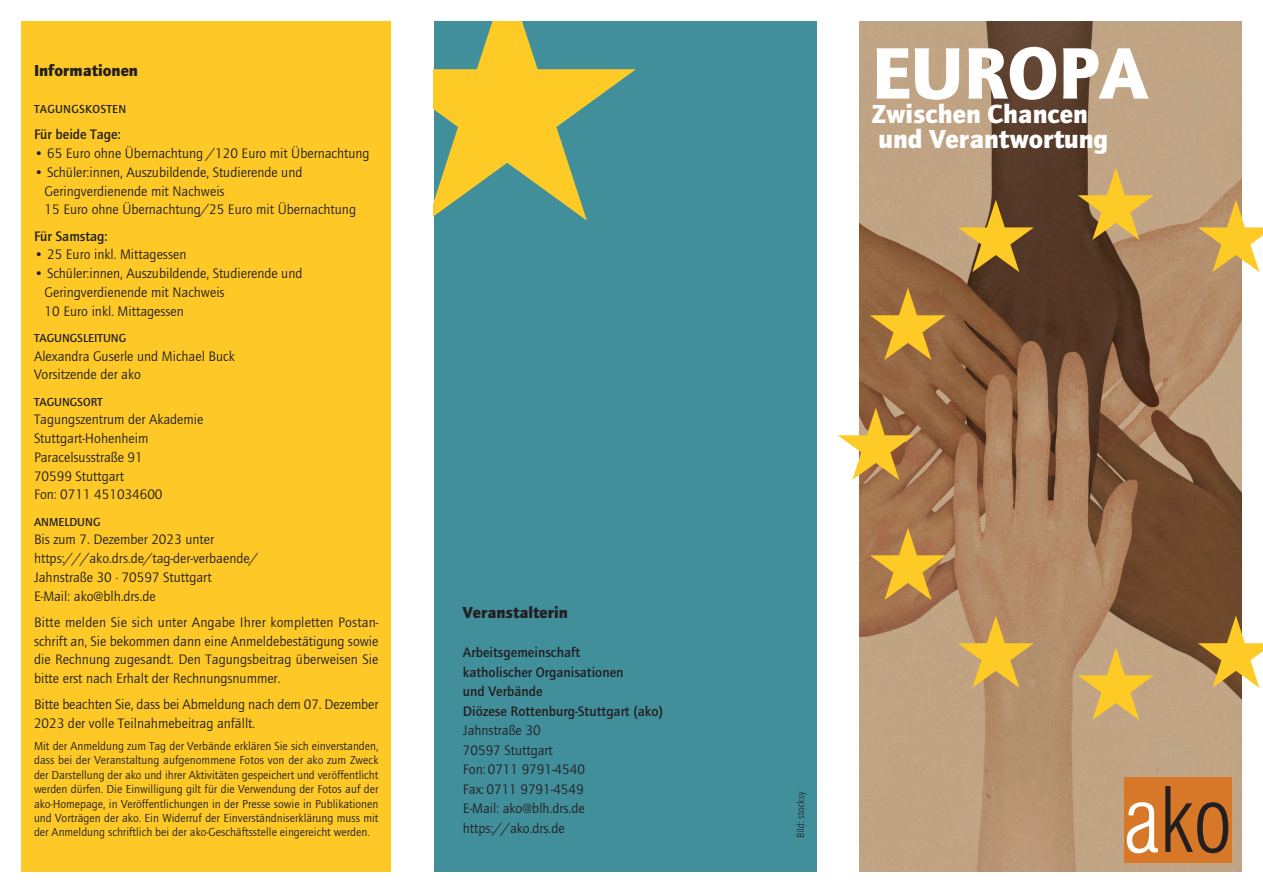
<style>
.page{position:relative;width:1263px;height:893px;background:#fff}
.page>*{position:absolute;margin:0;border:0;box-sizing:border-box;transform-origin:0 0}
.t1{font:300 condensed 88.35px "Swiss 721 BT";color:#231f20}
.t2{font:900 75.3px "Quay Itc T";color:#fff}
.t3{font:900 26.85px "Quay Itc T";color:#fff}
.t4{font:900 16.5px "Quay Itc T";color:#231f20}
.t5{font:14.25px/18.8px "Quay Itc T";color:#231f20;text-align:justify}
.t6{font:700 14.25px "Quay Itc T";color:#231f20}
.t7{font:12px/14.4px "Quay Itc T";color:#231f20;text-align:justify}
.t8{font:700 12px "Quay Itc T";color:#231f20}
.t9{font:700 12px "Quay Itc T";letter-spacing:.025em;color:#231f20}
.s1{color:#fff}
</style>
<div class="page">
<div style="left:434px;top:21px;width:382px;height:851px;background:#428f9c"></div>
<div style="left:21px;top:21px;width:370px;height:851px;background:#fec927"></div>
<svg style="left:796px;top:791px;width:10px;height:46px"></svg>
<img style="left:859px;top:21px;width:383px;height:851px">
<svg style="left:958px;top:200px;width:76px;height:72px;background:#a8843f"></svg>
<svg style="left:870px;top:288px;width:76px;height:72px;background:#b58638"></svg>
<svg style="left:838px;top:408px;width:76px;height:72px"></svg>
<svg style="left:870px;top:528px;width:76px;height:72px;background:#c18f41"></svg>
<svg style="left:958px;top:616px;width:76px;height:72px;background:#cda458"></svg>
<svg style="left:1078px;top:648px;width:76px;height:72px;background:#d4b064"></svg>
<svg style="left:1198px;top:616px;width:65px;height:72px"></svg>
<svg style="left:1198px;top:200px;width:65px;height:72px"></svg>
<svg style="left:1078px;top:168px;width:76px;height:72px;background:#c09b53"></svg>
<svg style="left:434px;top:21px;width:202px;height:200px"></svg>
<div style="left:1124px;top:778px;width:106px;height:85px;background:#d67827"></div>
<p class="t4" style="left:34px;top:62px;width:105px">Informationen</p>
<p class="t9" style="left:34px;top:105px;width:94px">TAGUNGSKOSTEN</p>
<p class="t6" style="left:34px;top:129px;width:88px">Für beide Tage:</p>
<p class="t5" style="left:34px;top:145px;width:337px">• 65 Euro ohne Übernachtung /120 Euro mit Übernachtung</p>
<p class="t5" style="left:34px;top:164px;width:270px">• Schüler:innen, Auszubildende, Studierende und</p>
<p class="t5" style="left:45px;top:183px;width:182px">Geringverdienende mit Nachweis</p>
<p class="t5" style="left:45px;top:201px;width:313px">15 Euro ohne Übernachtung/25 Euro mit Übernachtung</p>
<p class="t6" style="left:34px;top:230px;width:75px">Für Samstag:</p>
<p class="t5" style="left:34px;top:246px;width:154px">• 25 Euro inkl. Mittagessen</p>
<p class="t5" style="left:34px;top:265px;width:270px">• Schüler:innen, Auszubildende, Studierende und</p>
<p class="t5" style="left:45px;top:284px;width:182px">Geringverdienende mit Nachweis</p>
<p class="t5" style="left:45px;top:303px;width:141px">10 Euro inkl. Mittagessen</p>
<p class="t8" style="left:34px;top:333px;width:94px">TAGUNGSLEITUNG</p>
<p class="t5" style="left:34px;top:348px;width:202px">Alexandra Guserle und Michael Buck</p>
<p class="t5" style="left:34px;top:366px;width:108px">Vorsitzende der ako</p>
<p class="t8" style="left:34px;top:397px;width:70px">TAGUNGSORT</p>
<p class="t5" style="left:34px;top:411px;width:171px">Tagungszentrum der Akademie</p>
<p class="t5" style="left:34px;top:430px;width:116px">Stuttgart-Hohenheim</p>
<p class="t5" style="left:34px;top:449px;width:110px">Paracelsusstraße 91</p>
<p class="t5" style="left:34px;top:468px;width:91px">70599 Stuttgart</p>
<p class="t5" style="left:34px;top:486px;width:130px">Fon: 0711 451034600</p>
<p class="t8" style="left:34px;top:517px;width:68px">ANMELDUNG</p>
<p class="t5" style="left:34px;top:531px;width:182px">Bis zum 7. Dezember 2023 unter</p>
<p class="t5" style="left:34px;top:550px;width:226px">https:///ako.drs.de/tag-der-verbaende/</p>
<p class="t5" style="left:34px;top:569px;width:179px">Jahnstraße 30 · 70597 Stuttgart</p>
<p class="t5" style="left:34px;top:588px;width:123px">E-Mail: ako@blh.drs.de</p>
<p class="t5" style="left:34px;top:614px;width:346px">Bitte melden Sie sich unter Angabe Ihrer kompletten Postan&shy;schrift an, Sie bekommen dann eine Anmeldebestätigung sowie die Rechnung zugesandt. Den Tagungsbeitrag überweisen Sie bitte erst nach Erhalt der Rechnungsnummer.</p>
<p class="t5" style="left:34px;top:696px;width:346px">Bitte beachten Sie, dass bei Abmeldung nach dem 07. Dezember<br>2023 der volle Teilnahmebeitrag anfällt.</p>
<p class="t7" style="left:34px;top:740px;width:346px">Mit der Anmeldung zum Tag der Verbände erklären Sie sich einverstanden, dass bei der Veranstaltung aufgenommene Fotos von der ako zum Zweck der Darstellung der ako und ihrer Aktivitäten gespeichert und veröffentlicht werden dürfen. Die Einwilligung gilt für die Verwendung der Fotos auf der ako-Homepage, in Veröffentlichungen in der Presse sowie in Publikationen und Vorträgen der ako. Ein Widerruf der Einverständniserklärung muss mit der Anmeldung schriftlich bei der ako-Geschäftsstelle eingereicht werden.</p>
<p class="t4" style="left:463px;top:604px;width:107px">Veranstalterin</p>
<p class="t6" style="left:463px;top:647px;width:119px">Arbeitsgemeinschaft</p>
<p class="t6" style="left:463px;top:667px;width:162px">katholischer Organisationen</p>
<p class="t6" style="left:463px;top:686px;width:81px">und Verbände</p>
<p class="t6" style="left:463px;top:706px;width:202px">Diözese Rottenburg-Stuttgart (ako)</p>
<p class="t5" style="left:463px;top:722px;width:79px">Jahnstraße 30</p>
<p class="t5" style="left:463px;top:742px;width:91px">70597 Stuttgart</p>
<p class="t5" style="left:463px;top:761px;width:124px">Fon: 0711 9791-4540</p>
<p class="t5" style="left:463px;top:781px;width:122px">Fax: 0711 9791-4549</p>
<p class="t5" style="left:463px;top:800px;width:123px">E-Mail: ako@blh.drs.de</p>
<p class="t5" style="left:463px;top:820px;width:103px">https://ako.drs.de</p>
<p class="t2" style="left:872px;top:38px;width:277px">EUROPA</p>
<p class="t3" style="left:872px;top:102px;width:218px">Zwischen Chancen</p>
<p class="t3" style="left:878px;top:127px;width:231px">und Verantwortung</p>
<p class="t1" style="left:1125px;top:767px;width:109px"><span class="s1">a</span>ko</p>
</div>
